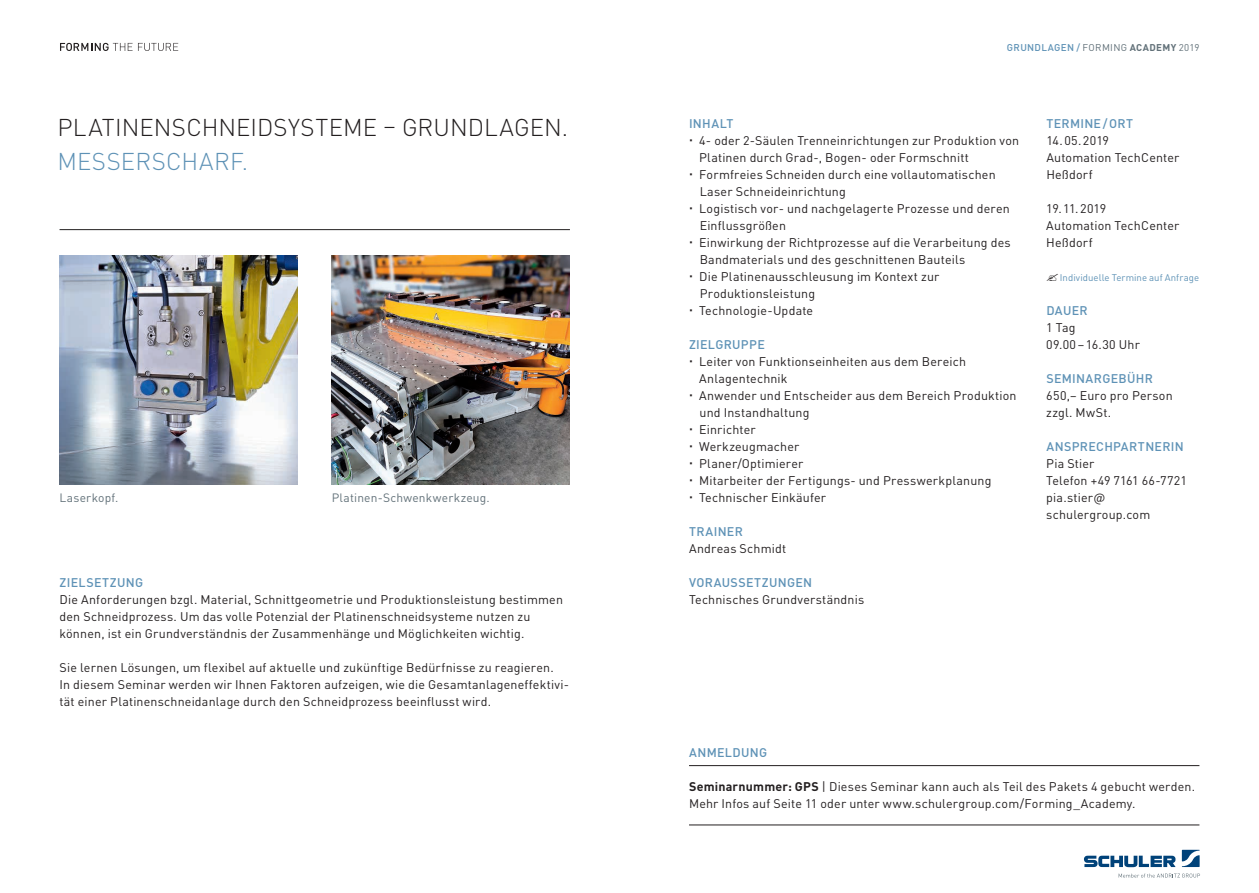
<style>
.page{position:relative;width:1259px;height:893px;background:#fff}
.page>*{position:absolute;margin:0;border:0;box-sizing:border-box;transform-origin:0 0}
.t1{font:300 24px "DIN Pro";letter-spacing:.02em;color:#231f20}
.t2{font:300 24px "DIN Pro";letter-spacing:.005em;color:#5e92b6}
.t3{font:12.45px/17px "DIN Pro";letter-spacing:.015em;color:#231f20}
.t4{font:500 12.45px "DIN Pro";letter-spacing:.025em;color:#5e92b6}
.t5{font:12px "DIN Pro";letter-spacing:.015em;color:#627179}
.t6{font:500 9.75px "DIN Pro";letter-spacing:.035em;color:#5e92b6}
.t7{font:700 9.75px "DIN Pro";letter-spacing:.04em;color:#627179}
.t8{font:9.6px "DIN Pro";letter-spacing:.005em;color:#5e92b6}
.s1{font-weight:400;color:#627179}
.s2{font-weight:400}
.s3{font-weight:700}
</style>
<div class="page">
<svg style="left:1084px;top:856px;width:91px;height:11px"></svg>
<svg style="left:1181px;top:850px;width:18px;height:17px"></svg>
<svg style="left:1118px;top:873px;width:82px;height:5px"></svg>
<img style="left:60px;top:255px;width:238px;height:230px">
<svg style="left:60px;top:43px;width:118px;height:8px"></svg>
<hr style="left:60px;top:229px;width:510px;height:1px;background:#231f20">
<hr style="left:689px;top:765px;width:510px;height:1px;background:#231f20">
<hr style="left:689px;top:825px;width:510px;height:1px;background:#231f20">
<img style="left:332px;top:255px;width:238px;height:230px">
<h1 class="t1" style="left:58px;top:109px;width:46px">PLATINEN</h1>
<h1 class="t1" style="left:172px;top:109px;width:61px">SCHNEID</h1>
<h1 class="t1" style="left:274px;top:109px;width:58px">SYSTEME</h1>
<h1 class="t1" style="left:383px;top:109px;width:132px">– GRUNDLAGEN</h1>
<h1 class="t1" style="left:562px;top:109px;width:8px">.</h1>
<h1 class="t2" style="left:57px;top:143px;width:192px">MESSERSCHARF.</h1>
<p class="t5" style="left:60px;top:488px;width:60px">Laserkopf.</p>
<p class="t5" style="left:332px;top:488px;width:160px">Platinen-Schwenkwerkzeug.</p>
<p class="t4" style="left:60px;top:572px;width:83px">ZIELSETZUNG</p>
<p class="t3" style="left:60px;top:590px;width:505px">Die Anforderungen bzgl. Material, Schnittgeometrie und Produktionsleistung bestimmen den Schneidprozess. Um das volle Potenzial der Platinenschneidsysteme nutzen zu können, ist ein Grundverständnis der Zusammenhänge und Möglichkeiten wichtig.</p>
<p class="t3" style="left:60px;top:658px;width:511px">Sie lernen Lösungen, um flexibel auf aktuelle und zukünftige Bedürfnisse zu reagieren.<br>In diesem Seminar werden wir Ihnen Faktoren aufzeigen, wie die Gesamtanlageneffektivi&shy;tät einer Platinenschneidanlage durch den Schneidprozess beeinflusst wird.</p>
<p class="t6" style="left:1007px;top:40px;width:89px">GRUNDLAGEN / <span class="s1">Forming</span></p>
<p class="t7" style="left:1129px;top:39px;width:71px">Academy <span class="s2">2019</span></p>
<p class="t4" style="left:689px;top:113px;width:46px">INHALT</p>
<p class="t3" style="left:699px;top:130px;width:321px">4- oder 2-Säulen Trenneinrichtungen zur Produktion von Platinen durch Grad-, Bogen- oder Formschnitt Formfreies Schneiden durch eine vollautomatischen Laser Schneideinrichtung<br>Logistisch vor- und nachgelagerte Prozesse und deren Einflussgrößen<br>Einwirkung der Richtprozesse auf die Verarbeitung des Bandmaterials und des geschnittenen Bauteils<br>Die Platinenausschleusung im Kontext zur Produktionsleistung<br>Technologie-Update</p>
<p class="t4" style="left:689px;top:334px;width:77px">ZIELGRUPPE</p>
<p class="t3" style="left:699px;top:351px;width:319px">Leiter von Funktionseinheiten aus dem Bereich<br>Anlagentechnik<br>Anwender und Entscheider aus dem Bereich Produktion und Instandhaltung<br>Einrichter<br>Werkzeugmacher<br>Planer/Optimierer<br>Mitarbeiter der Fertigungs- und Presswerkplanung<br>Technischer Einkäufer</p>
<p class="t4" style="left:689px;top:521px;width:55px">TRAINER</p>
<p class="t3" style="left:689px;top:539px;width:99px">Andreas Schmidt</p>
<p class="t4" style="left:689px;top:572px;width:125px">VORAUSSETZUNGEN</p>
<p class="t3" style="left:689px;top:590px;width:177px">Technisches Grundverständnis</p>
<p class="t4" style="left:1046px;top:113px;width:88px">TERMINE/ ORT</p>
<p class="t3" style="left:1046px;top:130px;width:135px">14.05.2019<br>Automation TechCenter<br>Heßdorf</p>
<p class="t3" style="left:1046px;top:198px;width:135px">19.11.2019<br>Automation TechCenter<br>Heßdorf</p>
<p class="t8" style="left:1060px;top:270px;width:141px">Individuelle Termine auf Anfrage</p>
<p class="t4" style="left:1046px;top:300px;width:43px">DAUER</p>
<p class="t3" style="left:1046px;top:317px;width:95px">1 Tag<br>09.00–16.30 Uhr</p>
<p class="t4" style="left:1046px;top:368px;width:108px">SEMINARGEBÜH R</p>
<p class="t3" style="left:1046px;top:385px;width:128px">650,– Euro pro Person zzgl. MwSt.</p>
<p class="t4" style="left:1046px;top:436px;width:59px">ANSPRECHPA</p>
<p class="t4" style="left:1129px;top:436px;width:56px">RTNERIN</p>
<p class="t3" style="left:1046px;top:454px;width:142px">Pia Stier<br>Telefon +49 7161 66-7721 pia.stier@ schulergroup.com</p>
<p class="t4" style="left:689px;top:742px;width:79px">ANMELDUNG</p>
<p class="t3" style="left:689px;top:777px;width:507px"><span class="s3">Seminarnummer: GPS</span> | Dieses Seminar kann auch als Teil des Pakets 4 gebucht werden.<br>Mehr Infos auf Seite 11 oder unter www.schulergroup.com/Forming_Academy.</p>
</div>
